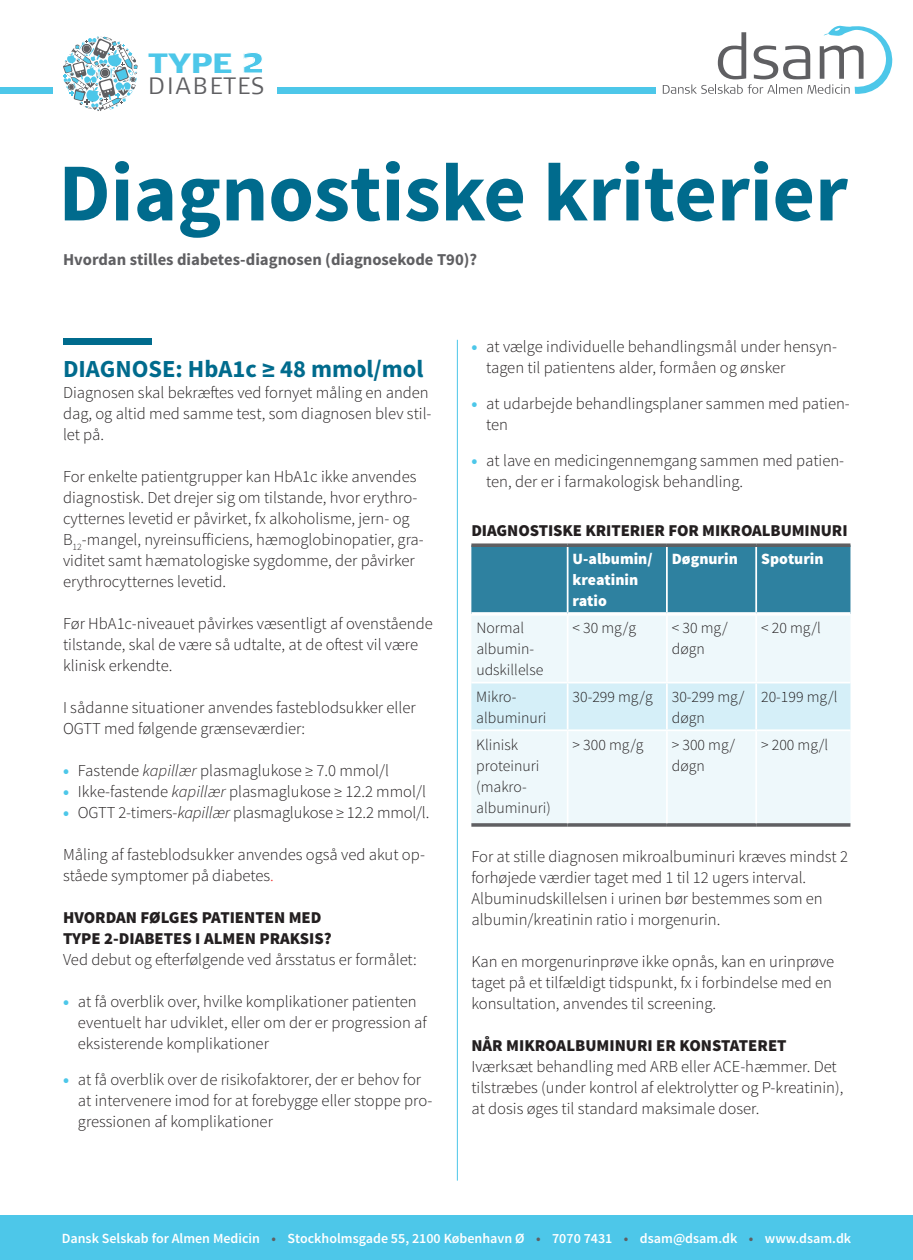
<style>
.page{position:relative;width:913px;height:1260px;background:#fff}
.page>*{position:absolute;margin:0;border:0;box-sizing:border-box;transform-origin:0 0}
.t1{font:700 82.25px "Source Sans Pro";color:#006b8d}
.t2{font:900 27.82px "Signa Normal";color:#4dc7e9;scale:1.1 1}
.t3{font:700 24.5px "Source Sans Pro";color:#006b8d}
.t4{font:300 23.45px "Signa Normal";letter-spacing:.1em;color:#5f5f62}
.t5{font:300 16.62px/21px "Source Sans Pro";color:#231f20}
.t6{font:900 16.62px/21px "Source Sans Pro";color:#231f20}
.t7{font:700 16.62px "Source Sans Pro";color:#5f5f62}
.t8{font:300 15.75px/21px "Source Sans Pro";color:#231f20}
.t9{font:900 15.75px/21px "Source Sans Pro";color:#fff}
.t10{font:600 14px "Source Sans Pro";color:#fff}
.s1{font-family:"Signa Caps";font-size:37.62px}
.s2{font-weight:900;color:#4dc7e9}
.s3{font-style:italic}
.s4{color:#ee2f2d}
.s5{color:#5f5f62}
</style>
<div class="page">
<svg style="left:663px;top:26px;width:229px;height:68px"></svg>
<div style="left:0;top:87px;width:655px;height:7px;background:#4dc7e9"></div>
<div style="left:0;top:1215px;width:913px;height:45px;background:#4dc7e9"></div>
<hr style="left:457px;top:340px;width:1px;height:841px;background:#4dc7e9">
<div style="left:63px;top:338px;width:88px;height:7px;background:#006b8d"></div>
<div style="left:471px;top:547px;width:379px;height:65px;background:#2e81a0"></div>
<div style="left:471px;top:616px;width:379px;height:207px;background:#eef8fb"></div>
<div style="left:471px;top:683px;width:379px;height:46px;background:#d5eff8"></div>
<svg style="left:471px;top:543px;width:96px;height:4px"></svg>
<svg style="left:567px;top:543px;width:100px;height:4px"></svg>
<svg style="left:667px;top:543px;width:89px;height:4px"></svg>
<svg style="left:756px;top:543px;width:94px;height:4px"></svg>
<svg style="left:471px;top:823px;width:96px;height:4px"></svg>
<svg style="left:567px;top:823px;width:100px;height:4px"></svg>
<svg style="left:667px;top:823px;width:89px;height:4px"></svg>
<svg style="left:756px;top:823px;width:94px;height:4px"></svg>
<hr style="left:567px;top:547px;width:1px;height:65px;background:#fff">
<hr style="left:666px;top:547px;width:2px;height:65px;background:#fff">
<hr style="left:755px;top:547px;width:2px;height:65px;background:#fff">
<hr style="left:567px;top:616px;width:1px;height:66px;background:#fff">
<hr style="left:666px;top:616px;width:2px;height:66px;background:#fff">
<hr style="left:755px;top:616px;width:2px;height:66px;background:#fff">
<hr style="left:471px;top:682px;width:96px;height:1px;background:#fff">
<hr style="left:567px;top:682px;width:100px;height:1px;background:#fff">
<hr style="left:567px;top:683px;width:1px;height:46px;background:#fff">
<hr style="left:667px;top:682px;width:89px;height:1px;background:#fff">
<hr style="left:666px;top:683px;width:2px;height:46px;background:#fff">
<hr style="left:756px;top:682px;width:94px;height:1px;background:#fff">
<hr style="left:755px;top:683px;width:2px;height:46px;background:#fff">
<hr style="left:471px;top:729px;width:96px;height:2px;background:#fff">
<hr style="left:567px;top:729px;width:100px;height:2px;background:#fff">
<hr style="left:567px;top:731px;width:1px;height:92px;background:#fff">
<hr style="left:667px;top:729px;width:89px;height:2px;background:#fff">
<hr style="left:666px;top:731px;width:2px;height:92px;background:#fff">
<hr style="left:756px;top:729px;width:94px;height:2px;background:#fff">
<hr style="left:755px;top:731px;width:2px;height:92px;background:#fff">
<svg style="left:471px;top:612px;width:96px;height:2px"></svg>
<svg style="left:567px;top:612px;width:100px;height:2px"></svg>
<svg style="left:667px;top:612px;width:89px;height:1px"></svg>
<svg style="left:756px;top:612px;width:94px;height:2px"></svg>
<div style="left:53px;top:36px;width:223px;height:75px;background:#fff"></div>
<svg style="left:63px;top:36px;width:75px;height:75px"></svg>
<h2 class="t2" style="left:148px;top:45px;width:106px">TYPE <span class="s1">2</span></h2>
<h3 class="t4" style="left:148px;top:72px;width:117px">DIABETES</h3>
<h1 class="t1" style="left:58px;top:140px;width:791px">Diagnostiske kriterier</h1>
<p class="t7" style="left:63px;top:249px;width:416px">Hvordan stilles diabetes-diagnosen (diagnosekode T90)?</p>
<h3 class="t3" style="left:63px;top:353px;width:362px">DIAGNOSE: HbA1c ≥ 48 mmol/mol</h3>
<p class="t5" style="left:63px;top:382px;width:370px">Diagnosen skal bekræftes ved fornyet måling en anden dag, og altid med samme test, som diagnosen blev stil&shy;let på.</p>
<p class="t5" style="left:63px;top:466px;width:362px">For enkelte patientgrupper kan HbA1c ikke anvendes diagnostisk. Det drejer sig om tilstande, hvor erythro&shy;cytternes levetid er påvirket, fx alkoholisme, jern- og B<sub>12</sub>-mangel, nyreinsufficiens, hæmoglobinopatier, gra&shy;viditet samt hæmatologiske sygdomme, der påvirker erythrocytternes levetid.</p>
<p class="t5" style="left:63px;top:613px;width:371px">Før HbA1c-niveauet påvirkes væsentligt af ovenstående tilstande, skal de være så udtalte, at de oftest vil være klinisk erkendte.</p>
<p class="t5" style="left:63px;top:697px;width:354px">I sådanne situationer anvendes fasteblodsukker eller<br>OGTT med følgende grænseværdier:</p>
<p class="t5" style="left:63px;top:760px;width:327px"><span class="s2">•</span> Fastende <span class="s3">kapillær</span> plasmaglukose ≥ 7.0 mmol/l</p>
<p class="t5" style="left:63px;top:781px;width:364px"><span class="s2">•</span> Ikke-fastende <span class="s3">kapillær</span> plasmaglukose ≥ 12.2 mmol/l</p>
<p class="t5" style="left:63px;top:802px;width:368px"><span class="s2">•</span> OGTT 2-timers-<span class="s3">kapillær</span> plasmaglukose ≥ 12.2 mmol/l.</p>
<p class="t5" style="left:63px;top:844px;width:363px">Måling af fasteblodsukker anvendes også ved akut op&shy;ståede symptomer på diabetes<span class="s4">.</span></p>
<p class="t6" style="left:63px;top:907px;width:270px">HVORDAN FØLGES PATIENTEN MED<br>TYPE 2-DIABETES I ALMEN PRAKSIS?</p>
<p class="t5" style="left:63px;top:949px;width:355px">Ved debut og efterfølgende ved årsstatus er formålet:</p>
<p class="t5" style="left:78px;top:991px;width:350px;text-indent:-15px"><span class="s2">•</span> at få overblik over, hvilke komplikationer patienten eventuelt har udviklet, eller om der er progression af eksisterende komplikationer</p>
<p class="t5" style="left:78px;top:1069px;width:356px;text-indent:-15px"><span class="s2">•</span> at få overblik over de risikofaktorer, der er behov for at intervenere imod for at forebygge eller stoppe pro&shy;gressionen af komplikationer</p>
<p class="t5" style="left:486px;top:336px;width:352px;text-indent:-15px"><span class="s2">•</span> at vælge individuelle behandlingsmål under hensyn&shy;tagen til patientens alder, formåen og ønsker</p>
<p class="t5" style="left:486px;top:393px;width:365px;text-indent:-15px"><span class="s2">•</span> at udarbejde behandlingsplaner sammen med patien&shy;ten</p>
<p class="t5" style="left:486px;top:450px;width:359px;text-indent:-15px"><span class="s2">•</span> at lave en medicingennemgang sammen med patien&shy;ten, der er i farmakologisk behandling.</p>
<p class="t6" style="left:471px;top:521px;width:378px">DIAGNOSTISKE KRITERIER FOR MIKROALBUMINURI</p>
<p class="t9" style="left:572px;top:549px;width:82px">U-albumin/ kreatinin ratio</p>
<p class="t9" style="left:672px;top:549px;width:68px">Døgnurin</p>
<p class="t9" style="left:761px;top:549px;width:64px">Spoturin</p>
<p class="t8" style="left:476px;top:618px;width:68px">Normal albumin&shy;udskillelse</p>
<p class="t8" style="left:572px;top:618px;width:65px">&lt; 30 mg/g</p>
<p class="t8" style="left:672px;top:618px;width:57px">&lt; 30 mg/ døgn</p>
<p class="t8" style="left:761px;top:618px;width:61px">&lt; 20 mg/l</p>
<p class="t8" style="left:476px;top:686px;width:72px">Mikro&shy;albuminuri</p>
<p class="t8" style="left:672px;top:686px;width:74px;text-indent:-99px">30-299 mg/g 30-299 mg/ døgn</p>
<p class="t8" style="left:761px;top:686px;width:78px">20-199 mg/l</p>
<p class="t8" style="left:476px;top:734px;width:76px">Klinisk proteinuri (makro&shy;albuminuri)</p>
<p class="t8" style="left:572px;top:734px;width:72px">&gt; 300 mg/g</p>
<p class="t8" style="left:672px;top:734px;width:65px">&gt; 300 mg/ døgn</p>
<p class="t8" style="left:761px;top:734px;width:69px">&gt; 200 mg/l</p>
<p class="t5" style="left:471px;top:846px;width:378px">For at stille diagnosen mikroalbuminuri kræves mindst 2 forhøjede værdier taget med 1 til 12 ugers interval.<br>Albuminudskillelsen i urinen bør bestemmes som en albumin/kreatinin ratio i morgenurin.</p>
<p class="t5" style="left:471px;top:951px;width:364px">Kan en morgenurinprøve ikke opnås, kan en urinprøve taget på et tilfældigt tidspunkt, fx i forbindelse med en konsultation, anvendes til screening.</p>
<p class="t6" style="left:471px;top:1035px;width:317px">NÅR MIKROALBUMINURI ER KONSTATERET</p>
<p class="t5" style="left:471px;top:1056px;width:373px">Iværksæt behandling med ARB eller ACE-hæmmer. Det tilstræbes (under kontrol af elektrolytter og P-kreatinin), at dosis øges til standard maksimale doser.</p>
<p class="t10" style="left:62px;top:1229px;width:791px">Dansk Selskab for Almen Medicin <span class="s5">•</span> Stockholmsgade 55, 2100 København Ø <span class="s5">•</span> 7070 7431 <span class="s5">•</span> dsam@dsam.dk <span class="s5">•</span> www.dsam.dk</p>
</div>
